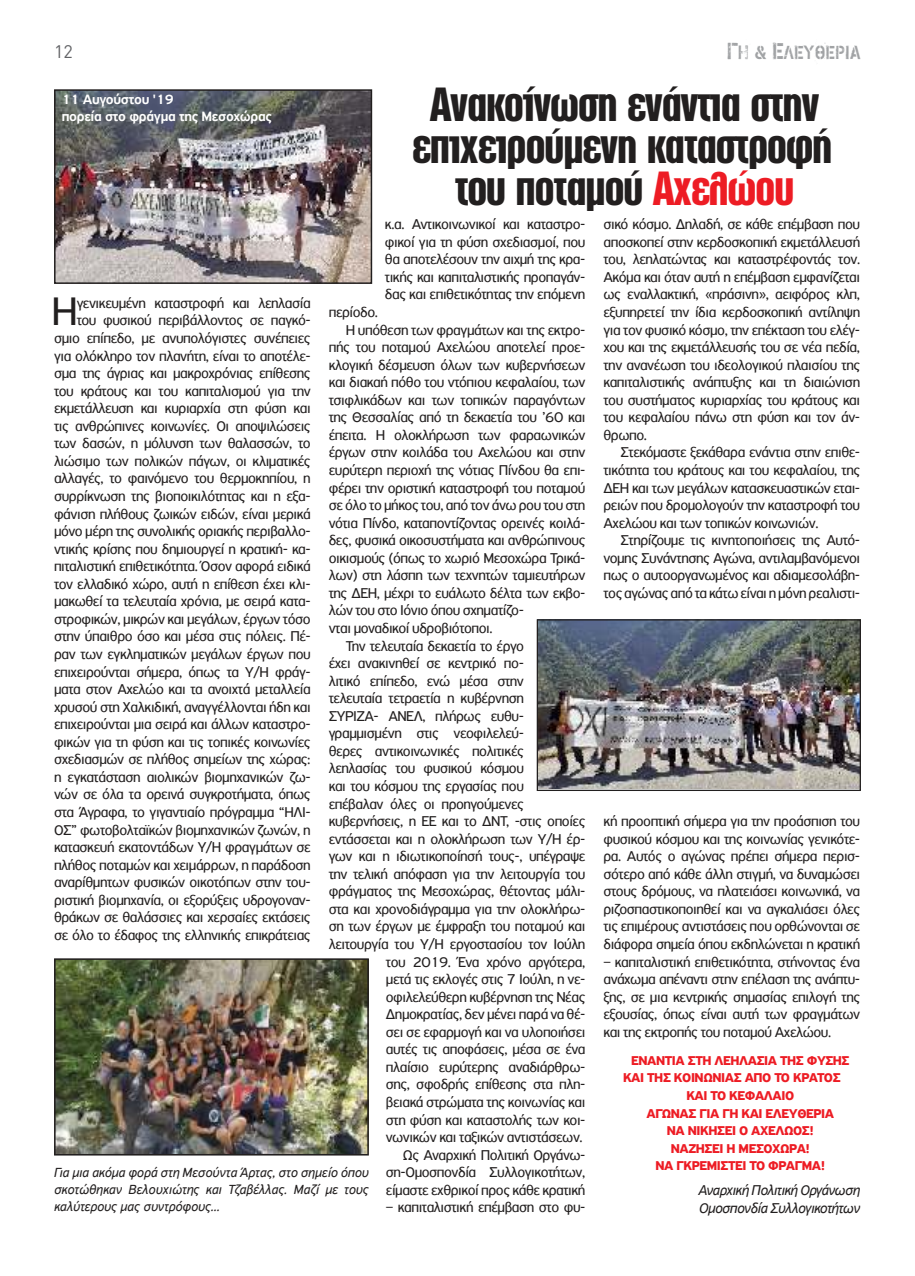
<style>
.page{position:relative;width:915px;height:1276px;background:#fff}
.page>*{position:absolute;margin:0;border:0;box-sizing:border-box;transform-origin:0 0}
.t1{font:45px/42px "pf diesel Alterego";letter-spacing:-.02em;color:#221f1f;text-align:center}
.t2{font:42px "PF Highway Sans Pro";color:#221f1f}
.t3{font:19.5px "PF Stamps Pro Metal";color:#a1a3a5;scale:.88 1}
.t4{font:18px "DIN";color:#626366}
.t5{font:15px/17.5px "PF Highway Sans Pro";letter-spacing:-.03em;color:#221f1f;text-align:justify}
.t6{font:italic 15px/17.5px "PF Highway Sans Pro";letter-spacing:-.03em;color:#221f1f}
.t7{font:500 14.25px/17.1px "PF Highway Sans Pro";letter-spacing:-.02em;color:#fff}
.t8{font:italic 13.95px/16.6px "PF Highway Sans Pro";color:#221f1f;text-align:justify}
.t9{font:700 13.5px "PF Highway Sans Pro";letter-spacing:-.03em;color:#ed1c24}
.s1{font-size:23.7px}
.s2{color:#ed1c24}
</style>
<div class="page">
<img style="left:57px;top:961px;width:309px;height:191px">
<div style="left:54px;top:958px;width:315px;height:197px;border:2px solid #221f1f"></div>
<img style="left:538px;top:621px;width:320px;height:168px">
<div style="left:536px;top:619px;width:324px;height:172px;border:1px solid #221f1f"></div>
<img style="left:57px;top:92px;width:312px;height:189px">
<div style="left:54px;top:89px;width:318px;height:195px;border:2px solid #221f1f"></div>
<p class="t4" style="left:54px;top:41px;width:20px">12</p>
<p class="t7" style="left:62px;top:91px;width:212px">11 Αυγούστου '19<br>πορεία στο φράγμα της Μεσοχώρας</p>
<h3 class="t3" style="left:726px;top:39px;width:154px"><span class="s1">Γ</span>Η &amp; <span class="s1">Ε</span>ΛΕυΘΕΡΙΑ</h3>
<h1 class="t1" style="left:412px;top:84px;width:422px">Ανακοίνωση ενάντια στην επιχειρούμενη καταστροφή του ποταμού <span class="s2">Αχελώου</span></h1>
<p class="t5" style="left:385px;top:215px;width:202px">κ.α. Αντικοινωνικοί και καταστρο&shy;φικοί για τη φύση σχεδιασμοί, που θα αποτελέσουν την αιχμή της κρα&shy;τικής και καπιταλιστικής προπαγάν&shy;δας και επιθετικότητας την επόμενη</p>
<p class="t5" style="left:54px;top:294px;width:258px;text-align:right">γενικευμένη καταστροφή και λεηλασία του φυσικού περιβάλλοντος σε παγκό&shy;σμιο επίπεδο, με ανυπολόγιστες συνέπειες για ολόκληρο τον πλανήτη, είναι το αποτέλε&shy;σμα της άγριας και μακροχρόνιας επίθεσης του κράτους και του καπιταλισμού για την εκμετάλλευση και κυριαρχία στη φύση και τις ανθρώπινες κοινωνίες. Οι αποψιλώσεις των δασών, η μόλυνση των θαλασσών, το λιώσιμο των πολικών πάγων, οι κλιματικές αλλαγές, το φαινόμενο του θερμοκηπίου, η συρρίκνωση της βιοποικιλότητας και η εξα&shy;φάνιση πλήθους ζωικών ειδών, είναι μερικά μόνο μέρη της συνολικής οριακής περιβαλλο&shy;ντικής κρίσης που δημιουργεί η κρατική- κα&shy;πιταλιστική επιθετικότητα. Όσον αφορά ειδικά τον ελλαδικό χώρο, αυτή η επίθεση έχει κλι&shy;μακωθεί τα τελευταία χρόνια, με σειρά κατα&shy;στροφικών, μικρών και μεγάλων, έργων τόσο στην ύπαιθρο όσο και μέσα στις πόλεις. Πέ&shy;ραν των εγκληματικών μεγάλων έργων που επιχειρούνται σήμερα, όπως τα Υ/Η φράγ&shy;ματα στον Αχελώο και τα ανοιχτά μεταλλεία χρυσού στη Χαλκιδική, αναγγέλλονται ήδη και επιχειρούνται μια σειρά και άλλων καταστρο&shy;φικών για τη φύση και τις τοπικές κοινωνίες σχεδιασμών σε πλήθος σημείων της χώρας: η εγκατάσταση αιολικών βιομηχανικών ζω&shy;νών σε όλα τα ορεινά συγκροτήματα, όπως στα Άγραφα, το γιγαντιαίο πρόγραμμα “ΗΛΙ-ΟΣ” φωτοβολταϊκών βιομηχανικών ζωνών, η κατασκευή εκατοντάδων Υ/Η φραγμάτων σε πλήθος ποταμών και χειμάρρων, η παράδοση αναρίθμητων φυσικών οικοτόπων στην του&shy;ριστική βιομηχανία, οι εξορύξεις υδρογοναν&shy;θράκων σε θαλάσσιες και χερσαίες εκτάσεις σε όλο το έδαφος της ελληνικής επικράτειας</p>
<h2 class="t2" style="left:51px;top:287px;width:28px">H</h2>
<p class="t5" style="left:328px;top:303px;width:51px">περίοδο.</p>
<p class="t5" style="left:345px;top:321px;width:241px">Η υπόθεση των φραγμάτων και της εκτρο-</p>
<p class="t5" style="left:328px;top:338px;width:258px">πής του ποταμού Αχελώου αποτελεί προε-</p>
<p class="t5" style="left:328px;top:356px;width:258px">κλογική δέσμευση όλων των κυβερνήσεων</p>
<p class="t5" style="left:328px;top:373px;width:258px">και διακαή πόθο του ντόπιου κεφαλαίου, των</p>
<p class="t5" style="left:328px;top:391px;width:258px">τσιφλικάδων και των τοπικών παραγόντων</p>
<p class="t5" style="left:328px;top:408px;width:258px">της Θεσσαλίας από τη δεκαετία του ’60 και</p>
<p class="t5" style="left:328px;top:426px;width:258px">έπειτα. Η ολοκλήρωση των φαραωνικών</p>
<p class="t5" style="left:328px;top:444px;width:258px">έργων στην κοιλάδα του Αχελώου και στην</p>
<p class="t5" style="left:328px;top:461px;width:258px">ευρύτερη περιοχή της νότιας Πίνδου θα επι-</p>
<p class="t5" style="left:328px;top:479px;width:258px">φέρει την οριστική καταστροφή του ποταμού</p>
<p class="t5" style="left:328px;top:496px;width:258px">σε όλο το μήκος του, από τον άνω ρου του στη</p>
<p class="t5" style="left:328px;top:514px;width:258px">νότια Πίνδο, καταποντίζοντας ορεινές κοιλά-</p>
<p class="t5" style="left:328px;top:531px;width:258px">δες, φυσικά οικοσυστήματα και ανθρώπινους</p>
<p class="t5" style="left:328px;top:549px;width:258px">οικισμούς (όπως το χωριό Μεσοχώρα Τρικά-</p>
<p class="t5" style="left:328px;top:566px;width:258px">λων) στη λάσπη των τεχνητών ταμιευτήρων</p>
<p class="t5" style="left:328px;top:584px;width:258px">της ΔΕΗ, μέχρι το ευάλωτο δέλτα των εκβο-</p>
<p class="t5" style="left:328px;top:602px;width:197px">λών του στο Ιόνιο όπου σχηματίζο-</p>
<p class="t5" style="left:328px;top:619px;width:165px">νται μοναδικοί υδροβιότοποι.</p>
<p class="t5" style="left:345px;top:637px;width:179px">Την τελευταία δεκαετία το έργο</p>
<p class="t5" style="left:328px;top:654px;width:197px">έχει ανακινηθεί σε κεντρικό πο-</p>
<p class="t5" style="left:328px;top:672px;width:197px">λιτικό επίπεδο, ενώ μέσα στην</p>
<p class="t5" style="left:328px;top:689px;width:197px">τελευταία τετραετία η κυβέρνηση</p>
<p class="t5" style="left:328px;top:707px;width:197px">ΣΥΡΙΖΑ- ΑΝΕΛ, πλήρως ευθυ-</p>
<p class="t5" style="left:328px;top:724px;width:197px">γραμμισμένη στις νεοφιλελεύ-</p>
<p class="t5" style="left:328px;top:742px;width:197px">θερες αντικοινωνικές πολιτικές</p>
<p class="t5" style="left:328px;top:759px;width:197px">λεηλασίας του φυσικού κόσμου</p>
<p class="t5" style="left:328px;top:777px;width:197px">και του κόσμου της εργασίας που</p>
<p class="t5" style="left:328px;top:795px;width:197px">επέβαλαν όλες οι προηγούμενες</p>
<p class="t5" style="left:328px;top:812px;width:258px">κυβερνήσεις, η ΕΕ και το ΔΝΤ, -στις οποίες</p>
<p class="t5" style="left:328px;top:830px;width:258px">εντάσσεται και η ολοκλήρωση των Υ/Η έρ-</p>
<p class="t5" style="left:328px;top:847px;width:258px">γων και η ιδιωτικοποίησή τους-, υπέγραψε</p>
<p class="t5" style="left:328px;top:865px;width:258px">την τελική απόφαση για την λειτουργία του</p>
<p class="t5" style="left:328px;top:882px;width:258px">φράγματος της Μεσοχώρας, θέτοντας μάλι-</p>
<p class="t5" style="left:328px;top:900px;width:258px">στα και χρονοδιάγραμμα για την ολοκλήρω-</p>
<p class="t5" style="left:328px;top:917px;width:258px">ση των έργων με έμφραξη του ποταμού και</p>
<p class="t5" style="left:328px;top:935px;width:258px">λειτουργία του Υ/Η εργοστασίου τον Ιούλη</p>
<p class="t5" style="left:386px;top:953px;width:201px">του 2019. Ένα χρόνο αργότερα,</p>
<p class="t5" style="left:386px;top:970px;width:201px">μετά τις εκλογές στις 7 Ιούλη, η νε-</p>
<p class="t5" style="left:386px;top:988px;width:201px">οφιλελεύθερη κυβέρνηση της Νέας</p>
<p class="t5" style="left:386px;top:1005px;width:201px">Δημοκρατίας, δεν μένει παρά να θέ-</p>
<p class="t5" style="left:386px;top:1023px;width:201px">σει σε εφαρμογή και να υλοποιήσει</p>
<p class="t5" style="left:386px;top:1040px;width:201px">αυτές τις αποφάσεις, μέσα σε ένα</p>
<p class="t5" style="left:386px;top:1058px;width:201px">πλαίσιο ευρύτερης αναδιάρθρω-</p>
<p class="t5" style="left:386px;top:1075px;width:201px">σης, σφοδρής επίθεσης στα πλη-</p>
<p class="t5" style="left:386px;top:1093px;width:201px">βειακά στρώματα της κοινωνίας και</p>
<p class="t5" style="left:386px;top:1110px;width:201px">στη φύση και καταστολής των κοι-</p>
<p class="t5" style="left:386px;top:1128px;width:198px">νωνικών και ταξικών αντιστάσεων.</p>
<p class="t5" style="left:403px;top:1146px;width:184px">Ως Αναρχική Πολιτική Οργάνω-</p>
<p class="t5" style="left:386px;top:1163px;width:201px">ση-Ομοσπονδία Συλλογικοτήτων,</p>
<p class="t5" style="left:386px;top:1181px;width:201px">είμαστε εχθρικοί προς κάθε κρατική</p>
<p class="t5" style="left:386px;top:1198px;width:201px">– καπιταλιστική επέμβαση στο φυ-</p>
<p class="t8" style="left:54px;top:1164px;width:316px">Για μια ακόμα φορά στη Μεσούντα Άρτας, στο σημείο όπου σκοτώθηκαν Βελουχιώτης και Τζαβέλλας. Μαζί με τους καλύτερους μας συντρόφους...</p>
<p class="t5" style="left:603px;top:215px;width:258px">σικό κόσμο. Δηλαδή, σε κάθε επέμβαση που αποσκοπεί στην κερδοσκοπική εκμετάλλευσή του, λεηλατώντας και καταστρέφοντάς τον.<br>Ακόμα και όταν αυτή η επέμβαση εμφανίζεται ως εναλλακτική, «πράσινη», αειφόρος κλπ, εξυπηρετεί την ίδια κερδοσκοπική αντίληψη για τον φυσικό κόσμο, την επέκταση του ελέγ&shy;χου και της εκμετάλλευσής του σε νέα πεδία, την ανανέωση του ιδεολογικού πλαισίου της καπιταλιστικής ανάπτυξης και τη διαιώνιση του συστήματος κυριαρχίας του κράτους και του κεφαλαίου πάνω στη φύση και τον άν&shy;θρωπο.</p>
<p class="t5" style="left:603px;top:444px;width:258px;text-indent:17px">Στεκόμαστε ξεκάθαρα ενάντια στην επιθε&shy;τικότητα του κράτους και του κεφαλαίου, της ΔΕΗ και των μεγάλων κατασκευαστικών εται&shy;ρειών που δρομολογούν την καταστροφή του Αχελώου και των τοπικών κοινωνιών.</p>
<p class="t5" style="left:603px;top:531px;width:258px;text-indent:17px">Στηρίζουμε τις κινητοποιήσεις της Αυτό&shy;νομης Συνάντησης Αγώνα, αντιλαμβανόμενοι πως ο αυτοοργανωμένος και αδιαμεσολάβη&shy;τος αγώνας από τα κάτω είναι η μόνη ρεαλιστι-</p>
<p class="t5" style="left:603px;top:812px;width:258px">κή προοπτική σήμερα για την προάσπιση του φυσικού κόσμου και της κοινωνίας γενικότε&shy;ρα. Αυτός ο αγώνας πρέπει σήμερα περισ&shy;σότερο από κάθε άλλη στιγμή, να δυναμώσει στους δρόμους, να πλατειάσει κοινωνικά, να ριζοσπαστικοποιηθεί και να αγκαλιάσει όλες τις επιμέρους αντιστάσεις που ορθώνονται σε διάφορα σημεία όπου εκδηλώνεται η κρατική</p>
<p class="t5" style="left:603px;top:953px;width:258px">– καπιταλιστική επιθετικότητα, στήνοντας ένα ανάχωμα απέναντι στην επέλαση της ανάπτυ&shy;ξης, σε μια κεντρικής σημασίας επιλογή της εξουσίας, όπως είναι αυτή των φραγμάτων και της εκτροπής του ποταμού Αχελώου.</p>
<p class="t9" style="left:631px;top:1052px;width:220px">ΕΝΑΝΤΙΑ ΣΤΗ ΛΕΗΛΑΣΙΑ ΤΗΣ ΦΥΣΗΣ</p>
<p class="t9" style="left:622px;top:1070px;width:219px">ΚΑΙ ΤΗΣ ΚΟΙΝΩΝΙΑΣ ΑΠΟ ΤΟ ΚΡΑΤΟΣ</p>
<p class="t9" style="left:686px;top:1087px;width:109px">ΚΑΙ ΤΟ ΚΕΦΑΛΑΙΟ</p>
<p class="t9" style="left:646px;top:1105px;width:189px">ΑΓΩΝΑΣ ΓΙΑ ΓΗ ΚΑΙ ΕΛΕΥΘΕΡΙΑ</p>
<p class="t9" style="left:666px;top:1122px;width:148px">ΝΑ ΝΙΚΗΣΕΙ Ο ΑΧΕΛΩΟΣ!</p>
<p class="t9" style="left:670px;top:1140px;width:141px">ΝΑΖΗΣΕΙ Η ΜΕΣΟΧΩΡΑ!</p>
<p class="t9" style="left:655px;top:1157px;width:171px">ΝΑ ΓΚΡΕΜΙΣΤΕΙ ΤΟ ΦΡΑΓΜΑ!</p>
<p class="t6" style="left:698px;top:1181px;width:163px">Αναρχική Πολιτική Οργάνωση<br>Ομοσπονδία Συλλογικοτήτων</p>
</div>
